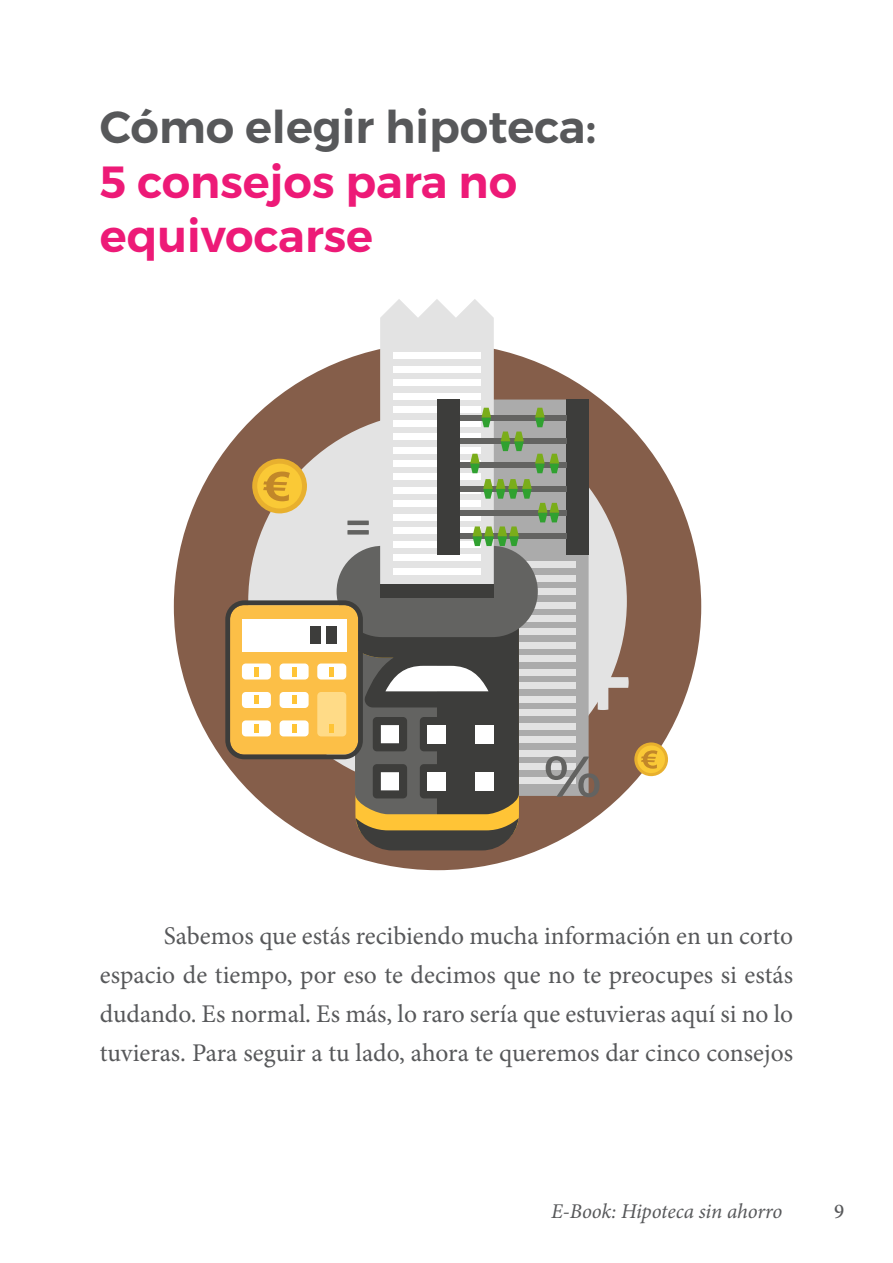
<style>
.page{position:relative;width:893px;height:1263px;background:#fff}
.page>*{position:absolute;margin:0;border:0;box-sizing:border-box;transform-origin:0 0}
.t1{font:600 45px "Montserrat";color:#ed1a77}
.t2{font:600 45px "Montserrat";color:#57585a}
.t3{font:25.5px/39px "Minion Pro";color:#57585a;text-align:justify}
.t4{font:italic 21px "Minion Pro";letter-spacing:-.01em;color:#57585a}
.t5{font:500 21px "Minion Pro";color:#57585a}
</style>
<div class="page">
<div style="left:174px;top:343px;width:527px;height:527px;background:#855e4a;border-radius:50%"></div>
<svg style="left:225px;top:299px;width:404px;height:551px"></svg>
<svg style="left:634px;top:742px;width:34px;height:34px"></svg>
<div style="left:637px;top:745px;width:28px;height:28px;background:#fac936;border-radius:50%"></div>
<svg style="left:641px;top:750px;width:16px;height:19px"></svg>
<p class="t2" style="left:100px;top:100px;width:498px">Cómo elegir hipoteca:</p>
<p class="t1" style="left:100px;top:154px;width:419px">5 consejos para no</p>
<p class="t1" style="left:100px;top:208px;width:275px">equivocarse</p>
<p class="t3" style="left:100px;top:916px;width:695px;text-indent:64px">Sabemos que estás recibiendo mucha información en un corto espacio de tiempo, por eso te decimos que no te preocupes si estás dudando. Es normal. Es más, lo raro sería que estuvieras aquí si no lo tuvieras. Para seguir a tu lado, ahora te queremos dar cinco consejos</p>
<p class="t4" style="left:551px;top:1197px;width:233px">E-Book: Hipoteca sin ahorro</p>
<p class="t5" style="left:834px;top:1197px;width:12px">9</p>
</div>
